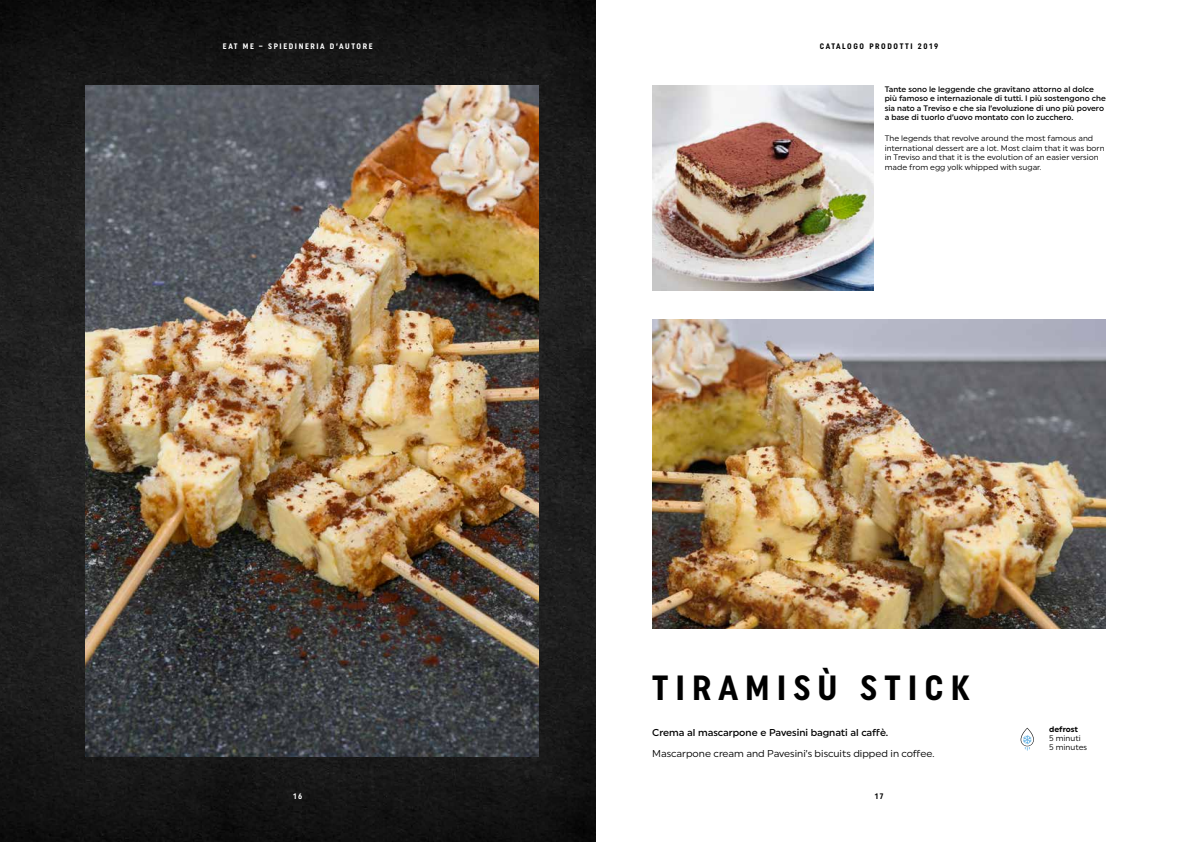
<style>
.page{position:relative;width:1191px;height:842px;background:#fff}
.page>*{position:absolute;margin:0;border:0;box-sizing:border-box;transform-origin:0 0}
.t1{font:700 35px "Uniform Condensed";letter-spacing:.2em;color:#000}
.t2{font:10px "Uniform";color:#000}
.t3{font:500 10px "Uniform";color:#000}
.t4{font:8px/9.6px "Uniform";color:#000}
.t5{font:500 8px/9.6px "Uniform";color:#000}
.t6{font:700 8px "Uniform Condensed";letter-spacing:.2em;color:#fff}
.t7{font:700 8px "Uniform Condensed";letter-spacing:.2em;color:#000}
.t8{font:700 8px "Uniform";letter-spacing:-.005em;color:#000}
</style>
<div class="page">
<img style="left:0;top:0;width:595px;height:842px">
<img style="left:85px;top:85px;width:454px;height:672px">
<img style="left:652px;top:319px;width:454px;height:310px">
<img style="left:652px;top:85px;width:221px;height:206px">
<svg style="left:1020px;top:728px;width:13px;height:23px"></svg>
<p class="t6" style="left:223px;top:41px;width:151px">EAT ME – SPIEDINERIA D’AUTORE</p>
<p class="t6" style="left:293px;top:792px;width:11px">16</p>
<p class="t7" style="left:820px;top:41px;width:120px">CATALOGO PRODOTTI 2019</p>
<p class="t5" style="left:884px;top:84px;width:223px">Tante sono le leggende che gravitano attorno al dolce più famoso e internazionale di tutti. I più sostengono che sia nato a Treviso e che sia l’evoluzione di uno più povero a base di tuorlo d’uovo montato con lo zucchero.</p>
<p class="t4" style="left:884px;top:133px;width:221px">The legends that revolve around the most famous and international dessert are a lot. Most claim that it was born in Treviso and that it is the evolution of an easier version made from egg yolk whipped with sugar.</p>
<h1 class="t1" style="left:652px;top:667px;width:319px">TIRAMISÙ STICK</h1>
<p class="t3" style="left:652px;top:727px;width:238px">Crema al mascarpone e Pavesini bagnati al caffè.</p>
<p class="t2" style="left:652px;top:747px;width:284px">Mascarpone cream and Pavesini’s biscuits dipped in coffee.</p>
<p class="t7" style="left:874px;top:792px;width:10px">17</p>
<p class="t8" style="left:1049px;top:724px;width:30px">defrost</p>
<p class="t4" style="left:1049px;top:733px;width:39px;line-height:9px">5 minuti<br>5 minutes</p>
</div>
